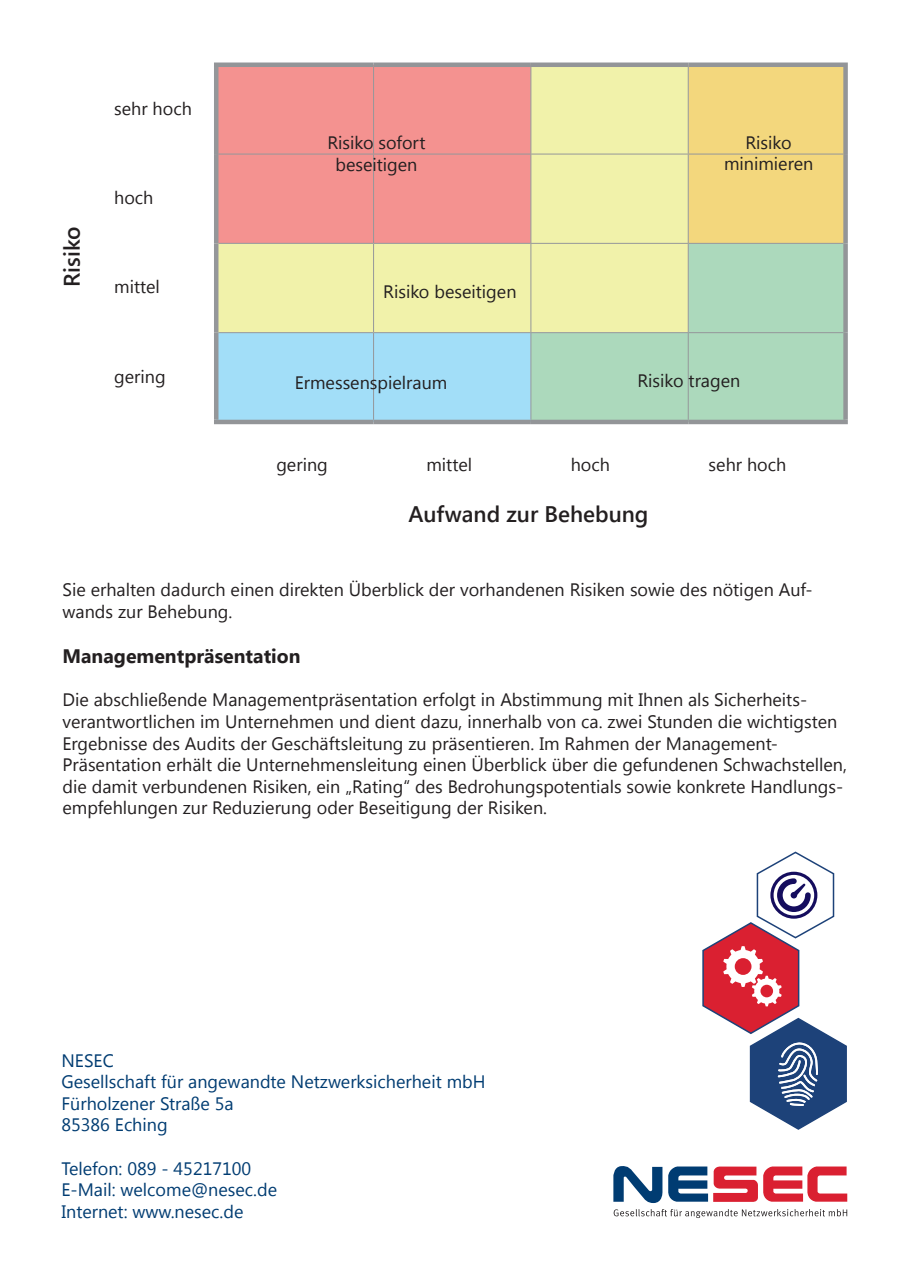
<style>
.page{position:relative;width:910px;height:1280px;background:#fff}
.page>*{position:absolute;margin:0;border:0;box-sizing:border-box;transform-origin:0 0}
.t1{font:600 22.5px "Segoe UI";color:#231f20}
.t2{font:700 19.5px "Segoe UI";color:#231f20}
.t3{font:18px/21.6px "Segoe UI";color:#231f20}
.t4{font:18px/21.6px "Segoe UI";color:#003c72}
</style>
<div class="page">
<svg style="left:613px;top:1166px;width:234px;height:37px"></svg>
<svg style="left:614px;top:1209px;width:233px;height:9px"></svg>
<svg style="left:702px;top:851px;width:145px;height:279px"></svg>
<svg style="left:218px;top:67px;width:470px;height:265px;background:#f1c19c"></svg>
<div style="left:689px;top:67px;width:154px;height:176px;background:#f3d77d"></div>
<svg style="left:531px;top:244px;width:312px;height:176px;background:#bddeb7"></svg>
<div style="left:218px;top:333px;width:312px;height:87px;background:#a2def8"></div>
<hr style="left:218px;top:154px;width:156px;height:1px;background:#95979a">
<hr style="left:374px;top:154px;width:157px;height:1px;background:#95979a">
<hr style="left:531px;top:154px;width:157px;height:1px;background:#95979a">
<hr style="left:688px;top:154px;width:155px;height:1px;background:#95979a">
<hr style="left:218px;top:243px;width:156px;height:1px;background:#95979a">
<hr style="left:374px;top:243px;width:157px;height:1px;background:#95979a">
<hr style="left:531px;top:243px;width:157px;height:1px;background:#95979a">
<hr style="left:688px;top:243px;width:155px;height:1px;background:#95979a">
<hr style="left:218px;top:332px;width:156px;height:1px;background:#95979a">
<hr style="left:374px;top:332px;width:157px;height:1px;background:#95979a">
<hr style="left:531px;top:332px;width:157px;height:1px;background:#95979a">
<hr style="left:688px;top:332px;width:155px;height:1px;background:#95979a">
<hr style="left:373px;top:67px;width:1px;height:87px;background:#95979a">
<hr style="left:688px;top:67px;width:1px;height:87px;background:#95979a">
<hr style="left:373px;top:154px;width:1px;height:89px;background:#95979a">
<hr style="left:688px;top:154px;width:1px;height:89px;background:#95979a">
<hr style="left:373px;top:244px;width:1px;height:88px;background:#95979a">
<hr style="left:688px;top:244px;width:1px;height:88px;background:#95979a">
<hr style="left:373px;top:333px;width:1px;height:87px;background:#95979a">
<hr style="left:688px;top:333px;width:1px;height:87px;background:#95979a">
<hr style="left:530px;top:67px;width:1px;height:87px;background:#95979a">
<hr style="left:530px;top:154px;width:1px;height:89px;background:#95979a">
<hr style="left:530px;top:244px;width:1px;height:88px;background:#95979a">
<hr style="left:530px;top:333px;width:1px;height:87px;background:#95979a">
<hr style="left:214px;top:63px;width:160px;height:4px;background:#939598">
<hr style="left:374px;top:63px;width:157px;height:4px;background:#939598">
<hr style="left:531px;top:63px;width:157px;height:4px;background:#939598">
<hr style="left:688px;top:63px;width:160px;height:4px;background:#939598">
<div style="left:843px;top:67px;width:5px;height:87px;background:#939598"></div>
<div style="left:843px;top:154px;width:5px;height:89px;background:#939598"></div>
<div style="left:843px;top:243px;width:5px;height:90px;background:#939598"></div>
<div style="left:843px;top:333px;width:5px;height:87px;background:#939598"></div>
<hr style="left:214px;top:420px;width:160px;height:4px;background:#939598">
<hr style="left:374px;top:420px;width:157px;height:4px;background:#939598">
<hr style="left:531px;top:420px;width:157px;height:4px;background:#939598">
<hr style="left:688px;top:420px;width:160px;height:4px;background:#939598">
<hr style="left:214px;top:67px;width:4px;height:87px;background:#95979a">
<hr style="left:214px;top:154px;width:4px;height:89px;background:#95979a">
<hr style="left:214px;top:243px;width:4px;height:90px;background:#95979a">
<hr style="left:214px;top:333px;width:4px;height:87px;background:#95979a">
<p class="t1" style="left:54px;top:287px;width:62px;rotate:-90deg">Risiko</p>
<p class="t3" style="left:114px;top:97px;width:79px">sehr hoch</p>
<p class="t3" style="left:114px;top:186px;width:41px">hoch</p>
<p class="t3" style="left:114px;top:275px;width:47px">mittel</p>
<p class="t3" style="left:114px;top:365px;width:53px">gering</p>
<p class="t3" style="left:327px;top:131px;width:100px;text-align:center">Risiko sofort beseitigen</p>
<p class="t3" style="left:383px;top:280px;width:135px">Risiko beseitigen</p>
<p class="t3" style="left:724px;top:131px;width:91px;text-align:center">Risiko minimieren</p>
<p class="t3" style="left:295px;top:371px;width:154px">Ermessenspielraum</p>
<p class="t3" style="left:637px;top:369px;width:104px">Risiko tragen</p>
<p class="t3" style="left:276px;top:453px;width:53px">gering</p>
<p class="t3" style="left:426px;top:453px;width:47px">mittel</p>
<p class="t3" style="left:571px;top:453px;width:41px">hoch</p>
<p class="t3" style="left:709px;top:453px;width:79px">sehr hoch</p>
<p class="t1" style="left:408px;top:495px;width:242px">Aufwand zur Behebung</p>
<p class="t3" style="left:63px;top:578px;width:751px">Sie erhalten dadurch einen direkten Überblick der vorhandenen Risiken sowie des nötigen Auf&shy;wands zur Behebung.</p>
<p class="t2" style="left:63px;top:645px;width:240px">Managementpräsentation</p>
<p class="t3" style="left:63px;top:688px;width:786px">Die abschließende Managementpräsentation erfolgt in Abstimmung mit Ihnen als Sicherheits&shy;verantwortlichen im Unternehmen und dient dazu, innerhalb von ca. zwei Stunden die wichtigsten Ergebnisse des Audits der Geschäftsleitung zu präsentieren. Im Rahmen der Management-Präsentation erhält die Unternehmensleitung einen Überblick über die gefundenen Schwachstellen, die damit verbundenen Risiken, ein „Rating“ des Bedrohungspotentials sowie konkrete Handlungs&shy;empfehlungen zur Reduzierung oder Beseitigung der Risiken.</p>
<p class="t4" style="left:61px;top:1049px;width:426px">NESEC<br>Gesellschaft für angewandte Netzwerksicherheit mbH<br>Fürholzener Straße 5a<br>85386 Eching</p>
<p class="t4" style="left:61px;top:1157px;width:217px">Telefon: 089 - 45217100<br>E-Mail: welcome@nesec.de<br>Internet: www.nesec.de</p>
</div>
